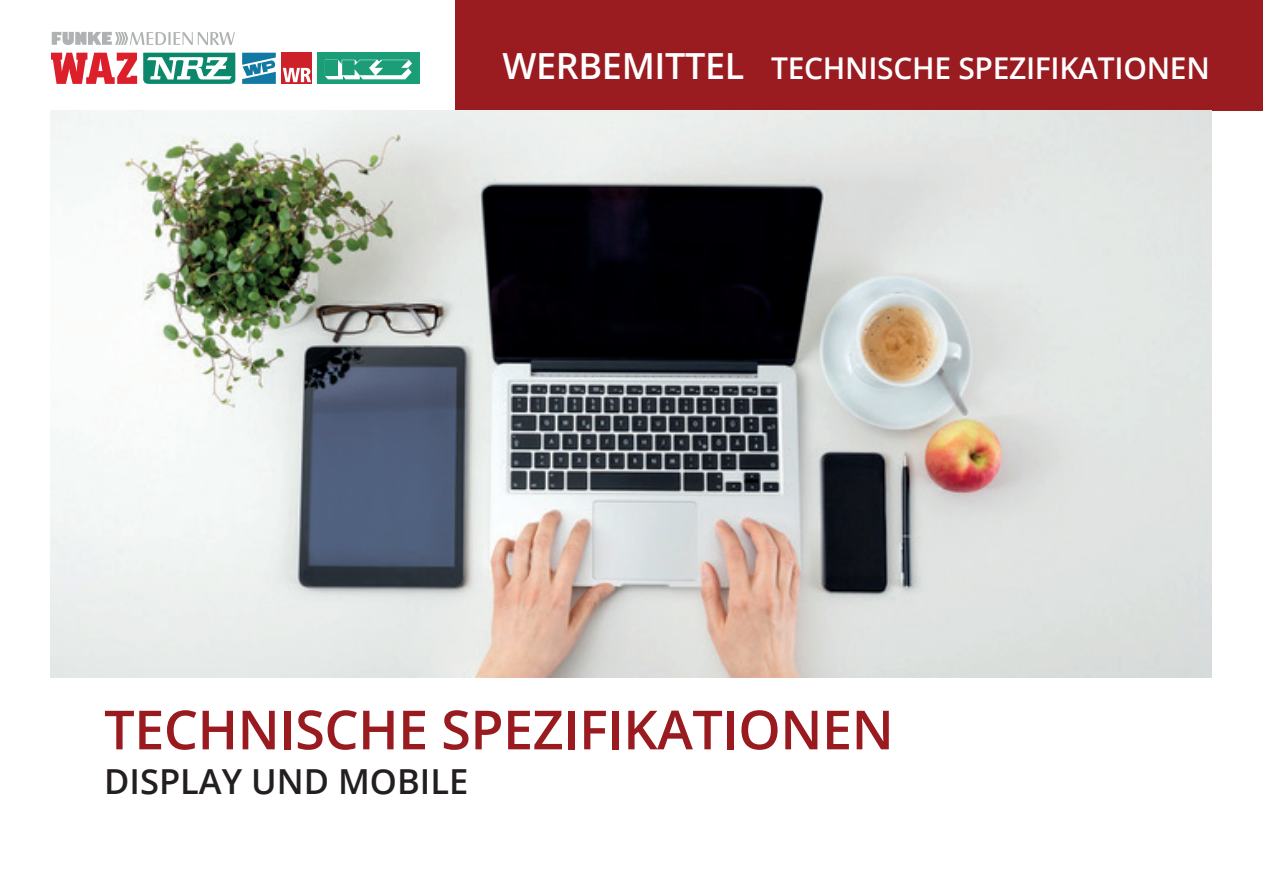
<style>
.page{position:relative;width:1263px;height:893px;background:#fff}
.page>*{position:absolute;margin:0;border:0;box-sizing:border-box;transform-origin:0 0}
.t1{font:600 54px "Open Sans";letter-spacing:-.01em;color:#991b20}
.t2{font:600 34.5px "Open Sans";color:#231f20}
.t3{font:600 30px "Open Sans";letter-spacing:-.01em;color:#fff}
.s1{font-size:36px}
</style>
<div class="page">
<div style="left:455px;top:0;width:807px;height:111px;background:#9a1b20"></div>
<div style="left:317px;top:53px;width:103px;height:31px;background:#1b9d78"></div>
<div style="left:282px;top:53px;width:30px;height:31px;background:#cd2028"></div>
<svg style="left:283px;top:68px;width:28px;height:14px"></svg>
<svg style="left:325px;top:60px;width:87px;height:19px"></svg>
<svg style="left:242px;top:53px;width:34px;height:31px"></svg>
<svg style="left:51px;top:53px;width:86px;height:31px"></svg>
<svg style="left:143px;top:53px;width:92px;height:31px"></svg>
<svg style="left:52px;top:32px;width:183px;height:13px"></svg>
<img style="left:50px;top:111px;width:1162px;height:566px">
<p class="t3" style="left:502px;top:47px;width:709px"><span class="s1">WERBEMITTEL</span> TECHNISCHE SPEZIFIKATIONEN</p>
<h1 class="t1" style="left:104px;top:693px;width:791px">TECHNISCHE SPEZIFIKATIONEN</h1>
<p class="t2" style="left:104px;top:758px;width:366px">DISPLAY UND MOBILE</p>
</div>
